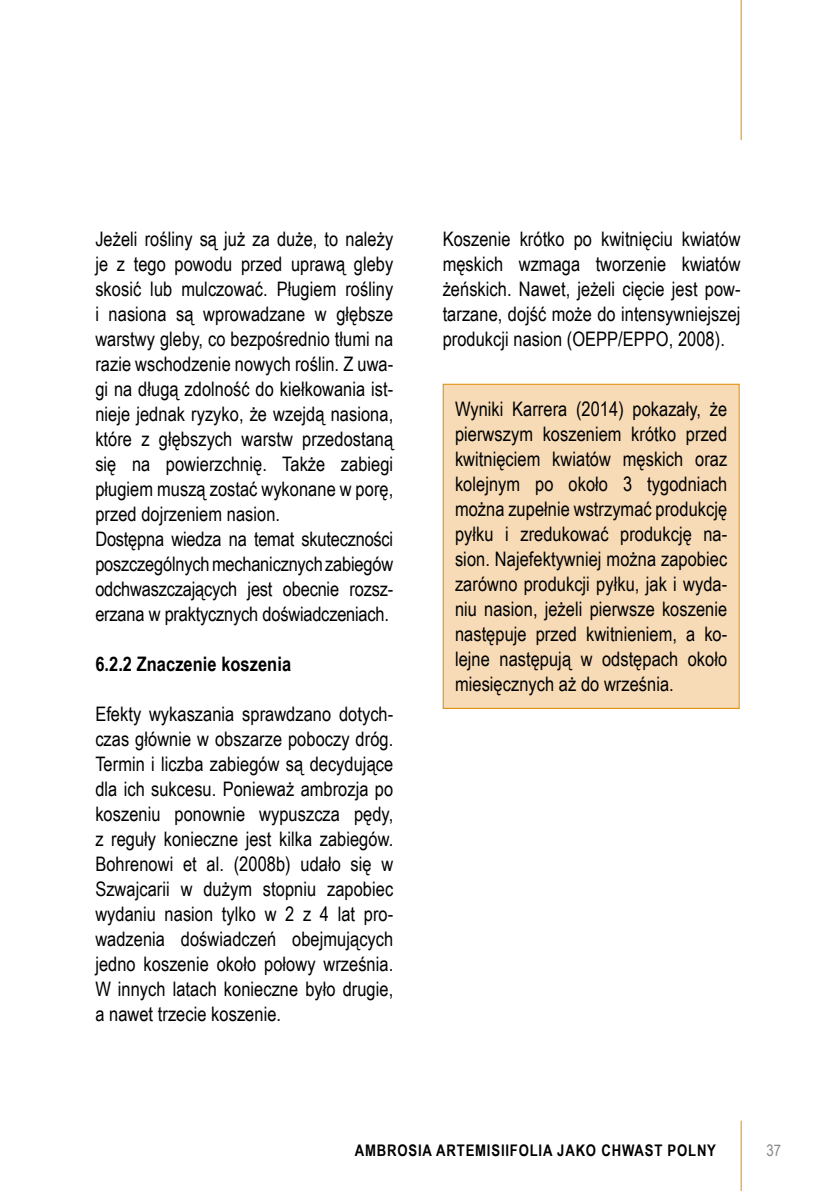
<style>
.page{position:relative;width:840px;height:1191px;background:#fff}
.page>*{position:absolute;margin:0;border:0;box-sizing:border-box;transform-origin:0 0}
.t1{font:20px/25px "Arial Narrow";letter-spacing:.005em;color:#000;text-align:justify}
.t2{font:700 20px "Arial Narrow";letter-spacing:.005em;color:#000}
.t3{font:700 16px "Arial Narrow";letter-spacing:.05em;color:#000}
.t4{font:16px "Arial Narrow";color:#878988}
</style>
<div class="page">
<hr style="left:740px;top:0;width:1px;height:140px;background:#e08a00">
<hr style="left:740px;top:1120px;width:1px;height:71px;background:#e08a00">
<div style="left:443px;top:384px;width:295px;height:324px;background:#f7dbb6"></div>
<div style="left:442px;top:384px;width:297px;height:325px;border:1px solid #e08a00"></div>
<p class="t1" style="left:95px;top:226px;width:299px;text-align:left">Jeżeli rośliny są już za duże, to należy je z tego powodu przed uprawą gleby skosić lub mulczować. Pługiem rośliny i nasiona są wprowadzane w głębsze warstwy gleby, co bezpośrednio tłumi na razie wschodzenie nowych roślin. Z uwa&shy;gi na długą zdolność do kiełkowania ist&shy;nieje jednak ryzyko, że wzejdą nasiona, które z głębszych warstw przedostaną się na powierzchnię. Także zabiegi pługiem muszą zostać wykonane w porę, przed dojrzeniem nasion.<br>Dostępna wiedza na temat skuteczności poszczególnych mechanicznych zabiegów odchwaszczających jest obecnie rozsz&shy;erzana w praktycznych doświadczeniach.</p>
<p class="t2" style="left:95px;top:649px;width:197px">6.2.2 Znaczenie koszenia</p>
<p class="t1" style="left:95px;top:701px;width:299px">Efekty wykaszania sprawdzano dotych&shy;czas głównie w obszarze poboczy dróg.<br>Termin i liczba zabiegów są decydujące dla ich sukcesu. Ponieważ ambrozja po koszeniu ponownie wypuszcza pędy, z reguły konieczne jest kilka zabiegów.<br>Bohrenowi et al. (2008b) udało się w Szwajcarii w dużym stopniu zapobiec wydaniu nasion tylko w 2 z 4 lat pro&shy;wadzenia doświadczeń obejmujących jedno koszenie około połowy września.<br>W innych latach konieczne było drugie, a nawet trzecie koszenie.</p>
<p class="t1" style="left:442px;top:226px;width:299px">Koszenie krótko po kwitnięciu kwiatów męskich wzmaga tworzenie kwiatów żeńskich. Nawet, jeżeli cięcie jest pow&shy;tarzane, dojść może do intensywniejszej produkcji nasion (OEPP/EPPO, 2008).</p>
<p class="t1" style="left:455px;top:396px;width:273px">Wyniki Karrera (2014) pokazały, że pierwszym koszeniem krótko przed kwitnięciem kwiatów męskich oraz kolejnym po około 3 tygodniach można zupełnie wstrzymać produkcję pyłku i zredukować produkcję na&shy;sion. Najefektywniej można zapobiec zarówno produkcji pyłku, jak i wyda&shy;niu nasion, jeżeli pierwsze koszenie następuje przed kwitnieniem, a ko&shy;lejne następują w odstępach około miesięcznych aż do września.</p>
<p class="t3" style="left:354px;top:1138px;width:362px">AMBROSIA ARTEMISIIFOLIA JAKO CHWAST POLNY</p>
<p class="t4" style="left:766px;top:1138px;width:16px">37</p>
</div>
